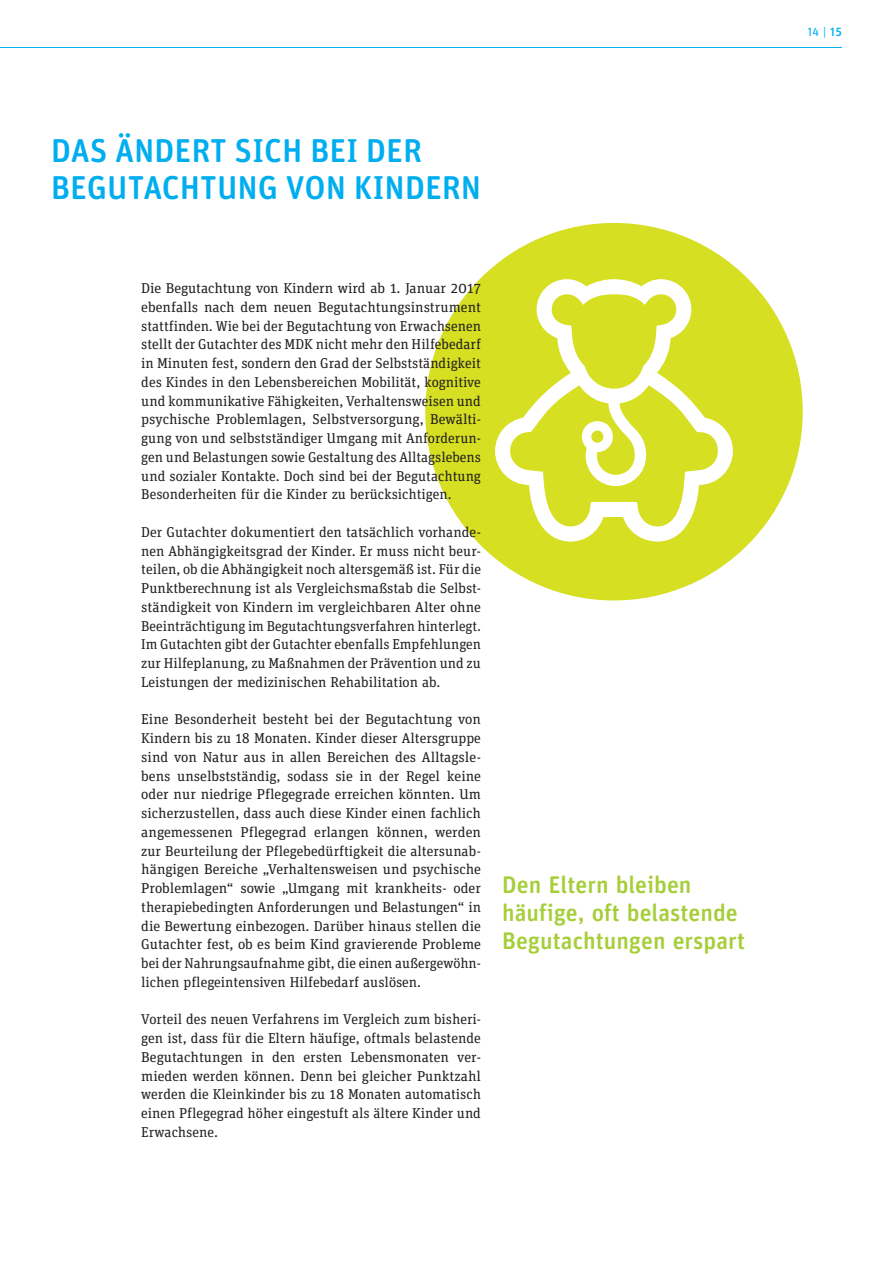
<style>
.page{position:relative;width:893px;height:1263px;background:#fff}
.page>*{position:absolute;margin:0;border:0;box-sizing:border-box;transform-origin:0 0}
.t1{font:500 33px/37.5px "Unit Rounded OT";color:#00aeef}
.t2{font:500 24px/28.2px "Unit Rounded OT";color:#a6ce39}
.t3{font:14.25px/18.8px "Unit Slab OT";color:#231f20;text-align:justify}
.t4{font:12px "Unit Rounded OT";color:#00aeef}
.s1{font-weight:500}
</style>
<div class="page">
<hr style="left:0;top:47px;width:842px;height:1px;background:#00aeef">
<svg style="left:425px;top:223px;width:378px;height:377px;fill:#d6df21"></svg>
<h1 class="t1" style="left:51px;top:131px;width:432px">DAS ÄNDERT SICH BEI DER<br>BEGUTACHTUNG VON KINDERN</h1>
<p class="t3" style="left:141px;top:279px;width:341px">Die Begutachtung von Kindern wird ab 1. Januar 2017 ebenfalls nach dem neuen Begutachtungsinstrument stattfinden. Wie bei der Begutachtung von Erwachsenen stellt der Gutachter des MDK nicht mehr den Hilfebedarf in Minuten fest, sondern den Grad der Selbstständigkeit des Kindes in den Lebensbereichen Mobilität, kognitive und kommunikative Fähigkeiten, Verhaltensweisen und psychische Problemlagen, Selbstversorgung, Bewälti&shy;gung von und selbstständiger Umgang mit Anforderun&shy;gen und Belastungen sowie Gestaltung des Alltagslebens und sozialer Kontakte. Doch sind bei der Begutachtung Besonderheiten für die Kinder zu berücksichtigen.</p>
<p class="t3" style="left:141px;top:522px;width:341px">Der Gutachter dokumentiert den tatsächlich vorhande&shy;nen Abhängigkeitsgrad der Kinder. Er muss nicht beur&shy;teilen, ob die Abhängigkeit noch altersgemäß ist. Für die Punktberechnung ist als Vergleichsmaßstab die Selbst&shy;ständigkeit von Kindern im vergleichbaren Alter ohne Beeinträchtigung im Begutachtungsverfahren hinterlegt.<br>Im Gutachten gibt der Gutachter ebenfalls Empfehlungen zur Hilfeplanung, zu Maßnahmen der Prävention und zu Leistungen der medizinischen Rehabilitation ab.</p>
<p class="t3" style="left:141px;top:710px;width:341px">Eine Besonderheit besteht bei der Begutachtung von Kindern bis zu 18 Monaten. Kinder dieser Altersgruppe sind von Natur aus in allen Bereichen des Alltagsle&shy;bens unselbstständig, sodass sie in der Regel keine oder nur niedrige Pflegegrade erreichen könnten. Um sicherzustellen, dass auch diese Kinder einen fachlich angemessenen Pflegegrad erlangen können, werden zur Beurteilung der Pflegebedürftigkeit die altersunab&shy;hängigen Bereiche „Verhaltensweisen und psychische Problemlagen“ sowie „Umgang mit krankheits- oder therapiebedingten Anforderungen und Belastungen“ in die Bewertung einbezogen. Darüber hinaus stellen die Gutachter fest, ob es beim Kind gravierende Probleme bei der Nahrungsaufnahme gibt, die einen außergewöhn&shy;lichen pflegeintensiven Hilfebedarf auslösen.</p>
<p class="t3" style="left:141px;top:1010px;width:341px">Vorteil des neuen Verfahrens im Vergleich zum bisheri&shy;gen ist, dass für die Eltern häufige, oftmals belastende Begutachtungen in den ersten Lebensmonaten ver&shy;mieden werden können. Denn bei gleicher Punktzahl werden die Kleinkinder bis zu 18 Monaten automatisch einen Pflegegrad höher eingestuft als ältere Kinder und Erwachsene.</p>
<h2 class="t2" style="left:502px;top:870px;width:244px">Den Eltern bleiben häufige, oft belastende<br>Begutachtungen erspart</h2>
<p class="t4" style="left:807px;top:24px;width:37px">14 | <span class="s1">15</span></p>
</div>
